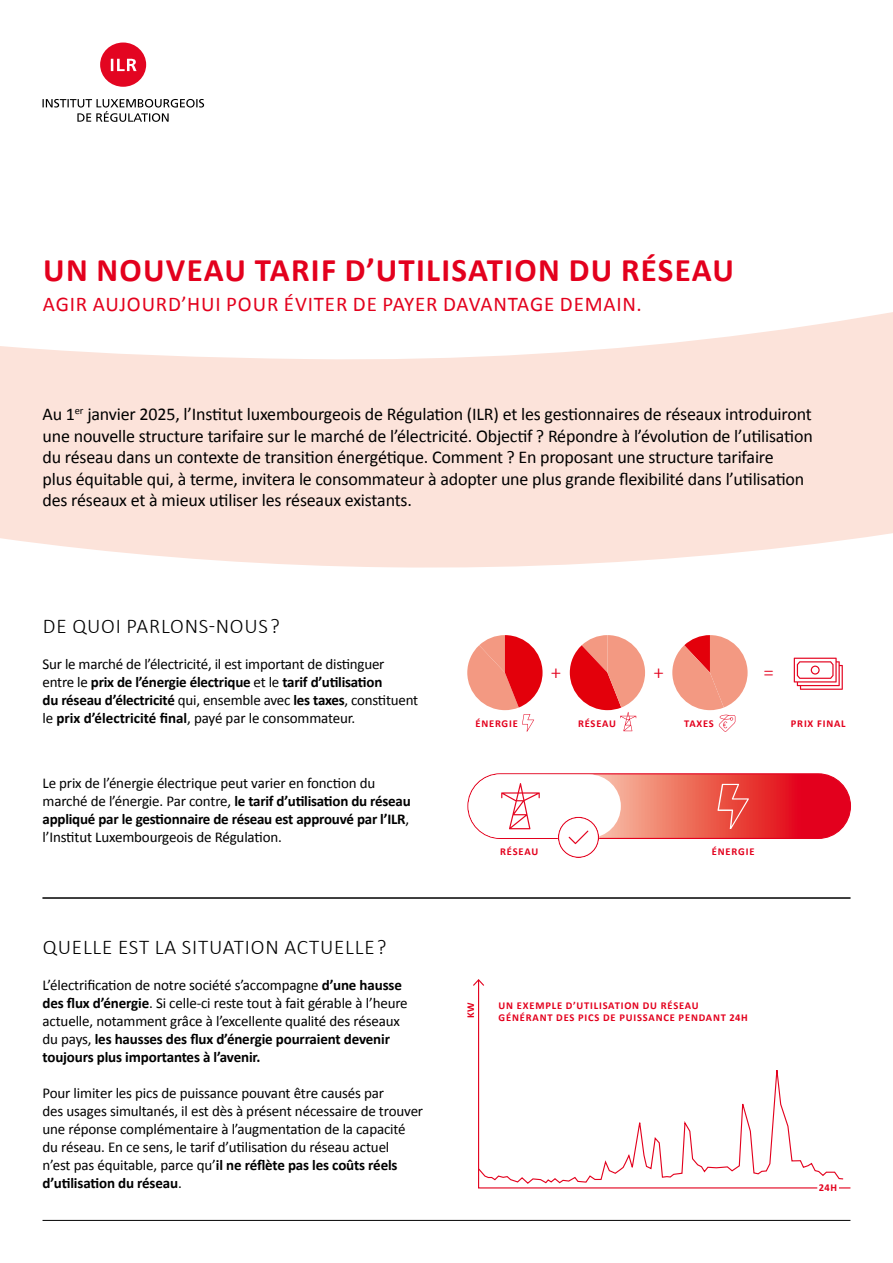
<style>
.page{position:relative;width:893px;height:1263px;background:#fff}
.page>*{position:absolute;margin:0;border:0;box-sizing:border-box;transform-origin:0 0}
.t1{font:700 33px "Calibri";letter-spacing:.04em;color:#e3001d}
.t2{font:21px "Calibri";letter-spacing:.04em;color:#e3001d}
.t3{font:300 21px "Calibri";letter-spacing:.04em;color:#000}
.t4{font:300 21px "Calibri";color:#e3001d}
.t5{font:18px/21.6px "Calibri";letter-spacing:-.01em;color:#000}
.t6{font:15px/18px "Calibri";letter-spacing:-.01em;color:#000}
.t7{font:700 10.5px/12.6px "Calibri";letter-spacing:.08em;color:#e3001d}
.s1{font-weight:700}
</style>
<div class="page">
<svg style="left:0;top:312px;width:893px;height:256px;fill:#fce3da"></svg>
<svg style="left:468px;top:774px;width:382px;height:64px"></svg>
<div style="left:467px;top:773px;width:384px;height:66px;border:1px solid #e3001d;border-radius:32px"></div>
<div style="left:468px;top:774px;width:153px;height:64px;background:#fff;border-radius:32px"></div>
<svg style="left:501px;top:783px;width:39px;height:46px"></svg>
<svg style="left:558px;top:817px;width:41px;height:41px"></svg>
<svg style="left:100px;top:43px;width:46px;height:44px"></svg>
<svg style="left:43px;top:99px;width:161px;height:23px"></svg>
<svg style="left:717px;top:784px;width:32px;height:44px"></svg>
<hr style="left:43px;top:1220px;width:807px;height:1px;background:#000">
<hr style="left:43px;top:898px;width:807px;height:1px;background:#000">
<svg style="left:478px;top:987px;width:373px;height:202px"></svg>
<svg style="left:473px;top:979px;width:11px;height:8px"></svg>
<div style="left:818px;top:1182px;width:20px;height:10px;background:#fff"></div>
<svg style="left:478px;top:1058px;width:366px;height:127px"></svg>
<svg style="left:467px;top:635px;width:76px;height:97px"></svg>
<svg style="left:570px;top:635px;width:75px;height:96px"></svg>
<svg style="left:672px;top:635px;width:76px;height:97px"></svg>
<svg style="left:794px;top:658px;width:49px;height:32px"></svg>
<h1 class="t1" style="left:43px;top:247px;width:692px">UN NOUVEAU TARIF D’UTILISATION DU RÉSEAU</h1>
<h2 class="t2" style="left:43px;top:289px;width:600px">AGIR AUJOURD’HUI POUR ÉVITER DE PAYER DAVANTAGE DEMAIN.</h2>
<p class="t5" style="left:43px;top:403px;width:772px">Au 1<sup>er</sup> janvier 2025, l’Institut luxembourgeois de Régulation (ILR) et les gestionnaires de réseaux introduiront une nouvelle structure tarifaire sur le marché de l’électricité. Objectif ? Répondre à l’évolution de l’utilisation du réseau dans un contexte de transition énergétique. Comment ? En proposant une structure tarifaire<br>plus équitable qui, à terme, invitera le consommateur à adopter une plus grande flexibilité dans l’utilisation des réseaux et à mieux utiliser les réseaux existants.</p>
<h2 class="t3" style="left:43px;top:613px;width:239px">DE QUOI PARLONS-NOUS ?</h2>
<p class="t6" style="left:43px;top:654px;width:377px">Sur le marché de l’électricité, il est important de distinguer entre le <span class="s1">prix de l’énergie électrique</span> et le <span class="s1">tarif d’utilisation<br>du réseau d’électricité</span> qui, ensemble avec <span class="s1">les taxes</span>, constituent le <span class="s1">prix d’électricité final</span>, payé par le consommateur.</p>
<p class="t6" style="left:43px;top:774px;width:370px">Le prix de l’énergie électrique peut varier en fonction du marché de l’énergie. Par contre, <span class="s1">le tarif d’utilisation du réseau appliqué par le gestionnaire de réseau est approuvé par l’ILR</span>, l’Institut Luxembourgeois de Régulation.</p>
<h2 class="t3" style="left:43px;top:934px;width:345px">QUELLE EST LA SITUATION ACTUELLE ?</h2>
<p class="t6" style="left:43px;top:976px;width:367px">L’électrification de notre société s’accompagne <span class="s1">d’une hausse des flux d’énergie</span>. Si celle-ci reste tout à fait gérable à l’heure actuelle, notamment grâce à l’excellente qualité des réseaux du pays, <span class="s1">les hausses des flux d’énergie pourraient devenir toujours plus importantes à l’avenir.</span></p>
<p class="t6" style="left:43px;top:1084px;width:382px">Pour limiter les pics de puissance pouvant être causés par<br>des usages simultanés, il est dès à présent nécessaire de trouver une réponse complémentaire à l’augmentation de la capacité du réseau. En ce sens, le tarif d’utilisation du réseau actuel<br>n’est pas équitable, parce qu’<span class="s1">il ne réflète pas les coûts réels d’utilisation du réseau</span>.</p>
<h2 class="t4" style="left:551px;top:659px;width:12px">+</h2>
<h2 class="t4" style="left:653px;top:659px;width:12px">+</h2>
<h2 class="t4" style="left:763px;top:659px;width:12px">=</h2>
<p class="t7" style="left:475px;top:716px;width:44px">ÉNERGIE</p>
<p class="t7" style="left:578px;top:716px;width:39px">RÉSEAU</p>
<p class="t7" style="left:684px;top:716px;width:31px">TAXES</p>
<p class="t7" style="left:791px;top:716px;width:56px">PRIX FINAL</p>
<p class="t7" style="left:500px;top:845px;width:40px">RÉSEAU</p>
<p class="t7" style="left:712px;top:845px;width:44px">ÉNERGIE</p>
<p class="t7" style="left:464px;top:1018px;width:17px;rotate:-90deg">KW</p>
<p class="t7" style="left:499px;top:998px;width:251px">UN EXEMPLE D’UTILISATION DU RÉSEAU<br>GÉNÉRANT DES PICS DE PUISSANCE PENDANT 24H</p>
<p class="t7" style="left:819px;top:1181px;width:20px">24H</p>
</div>
